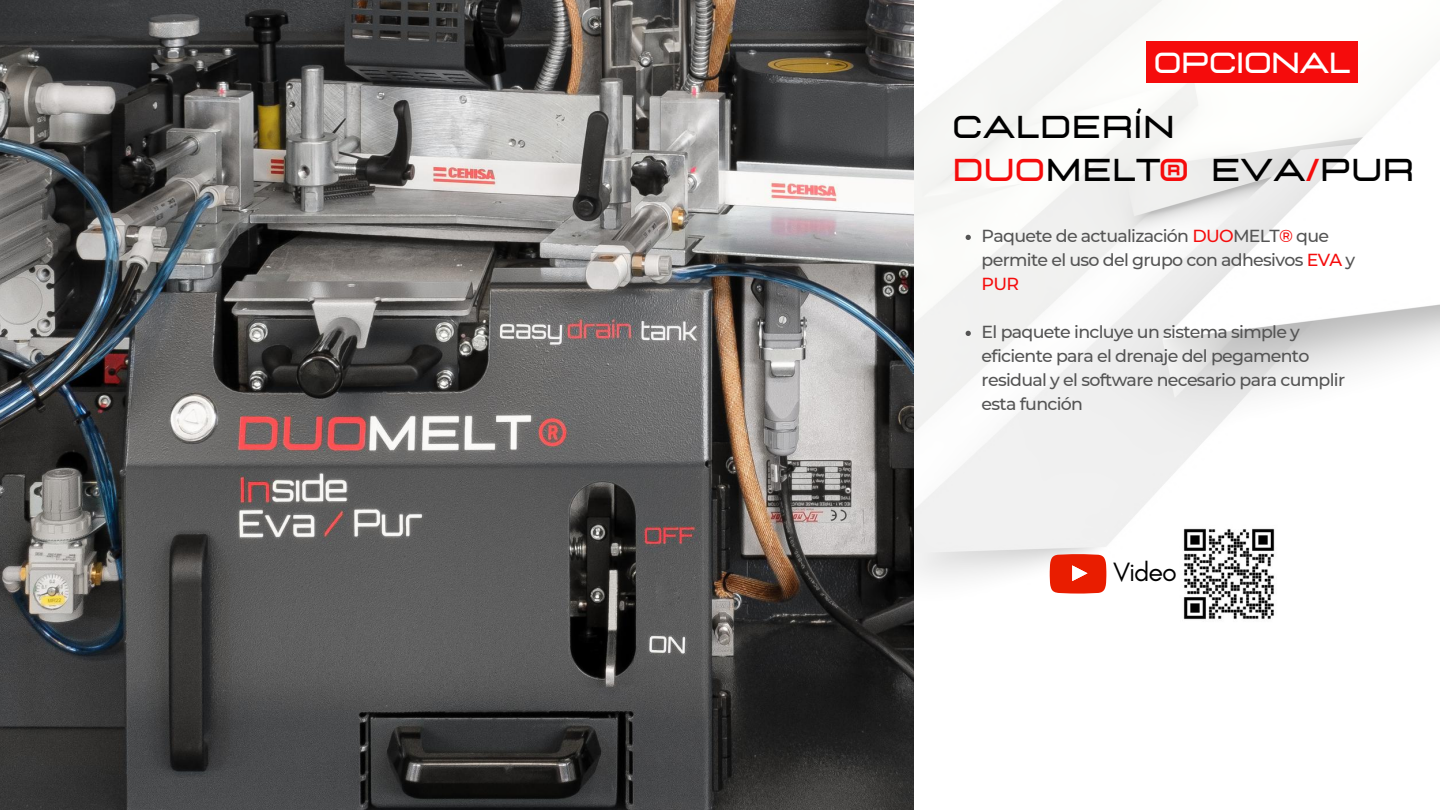
<style>
.page{position:relative;width:1440px;height:810px;background:#fff}
.page>*{position:absolute;margin:0;border:0;box-sizing:border-box;transform-origin:0 0}
.t1{font:700 31.5px/43.5px "Lastica";color:#000}
.t2{font:700 28.9px "Lastica";letter-spacing:-.04em;color:#fff}
.t3{font:27px "Glacial Indifference";letter-spacing:-.04em;color:#000}
.t4{font:500 17.4px/24px "Montserrat";letter-spacing:-.04em;color:#545454}
.s1{color:#f50c0c}
</style>
<div class="page">
<img style="left:914px;top:0;width:526px;height:583px">
<svg style="left:966px;top:235px;width:5px;height:5px"></svg>
<svg style="left:966px;top:331px;width:5px;height:5px"></svg>
<img style="left:0;top:0;width:914px;height:810px">
<img style="left:1172px;top:517px;width:114px;height:103px">
<svg style="left:1050px;top:554px;width:56px;height:40px;background:#eb371d"></svg>
<div style="left:1147px;top:41px;width:211px;height:41px;background:#f50c0c"></div>
<h2 class="t2" style="left:1154px;top:49px;width:199px">OPCIONAL</h2>
<h1 class="t1" style="left:952px;top:106px;width:463px">CALDERÍN<br><span class="s1">DUO</span>MELT<span class="s1">®</span> EVA<span class="s1">/</span>PUR</h1>
<p class="t4" style="left:982px;top:224px;width:375px">Paquete de actualización <span class="s1">DUO</span>MELT<span class="s1">®</span> que permite el uso del grupo con adhesivos <span class="s1">EVA</span> y<br><span class="s1">PUR</span></p>
<p class="t4" style="left:982px;top:320px;width:365px">El paquete incluye un sistema simple y eficiente para el drenaje del pegamento residual y el software necesario para cumplir esta función</p>
<h3 class="t3" style="left:1113px;top:556px;width:66px">Video</h3>
</div>
